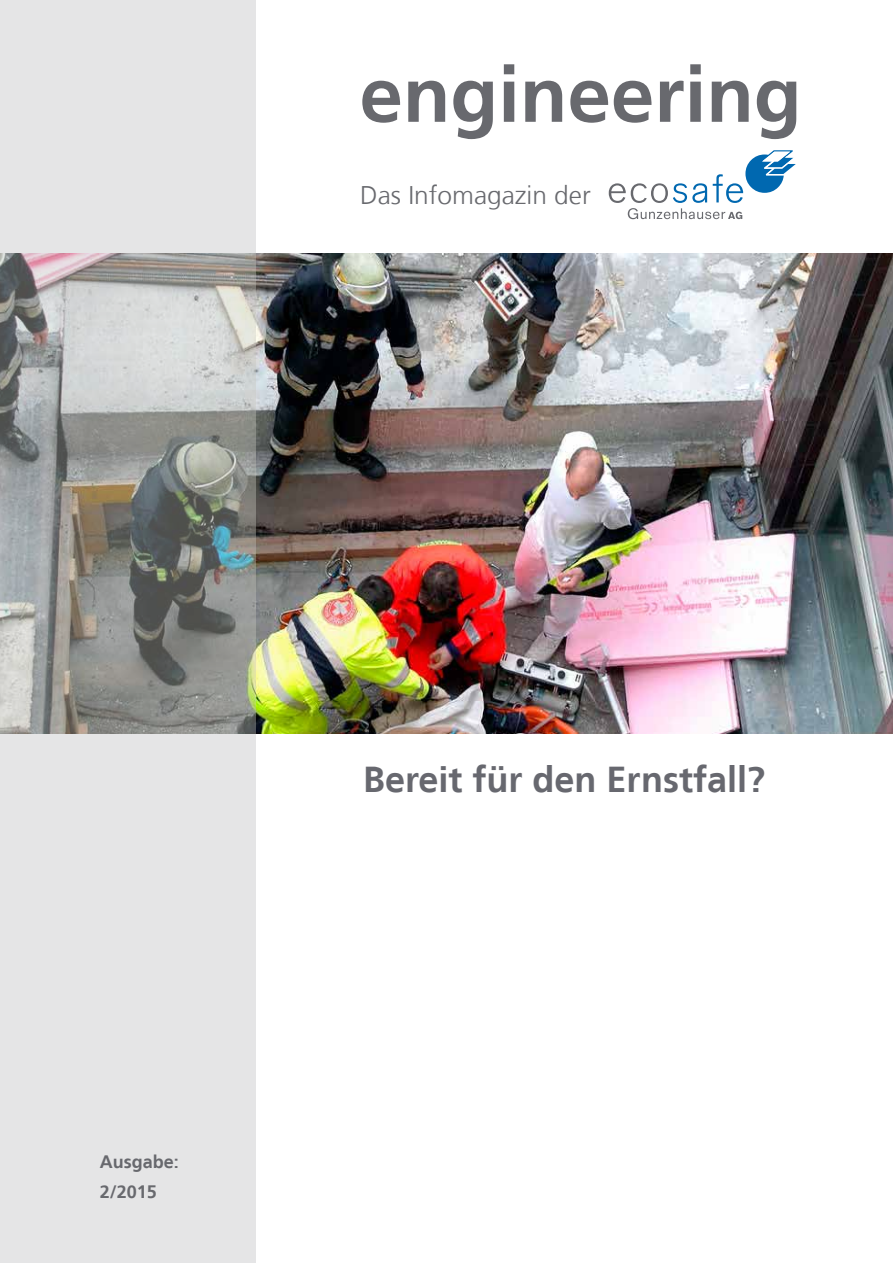
<style>
.page{position:relative;width:893px;height:1263px;background:#fff}
.page>*{position:absolute;margin:0;border:0;box-sizing:border-box;transform-origin:0 0}
.t1{font:700 78px "Frutiger LT";color:#68696e}
.t2{font:700 36px "Frutiger LT";color:#67686f}
.t3{font:300 25.5px "Frutiger LT";color:#68696e}
.t4{font:700 18px/30.2px "Frutiger LT";color:#68696e}
</style>
<div class="page">
<div style="left:0;top:733px;width:256px;height:530px;background:#e5e5e6"></div>
<div style="left:0;top:0;width:256px;height:253px;background:#e5e5e6"></div>
<svg style="left:609px;top:150px;width:187px;height:69px"></svg>
<img style="left:256px;top:253px;width:637px;height:480px">
<svg style="left:0;top:253px;width:256px;height:480px;background:#9a9b98"></svg>
<h1 class="t1" style="left:360px;top:49px;width:444px">engineering</h1>
<p class="t3" style="left:360px;top:180px;width:232px">Das Infomagazin der</p>
<p class="t4" style="left:100px;top:1147px;width:81px">Ausgabe:<br>2/2015</p>
<p class="t2" style="left:363px;top:759px;width:404px">Bereit für den Ernstfall?</p>
</div>
